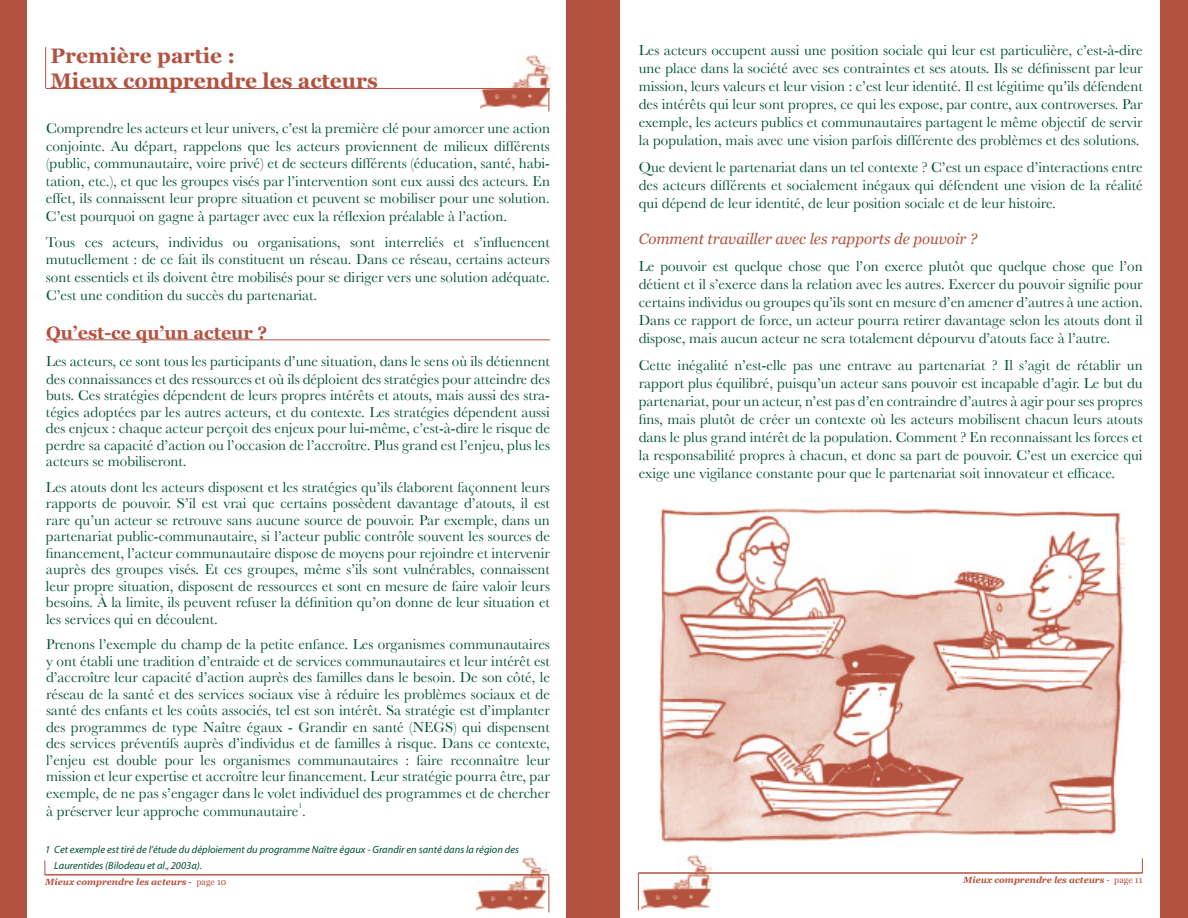
<style>
.page{position:relative;width:1188px;height:918px;background:#fff}
.page>*{position:absolute;margin:0;border:0;box-sizing:border-box;transform-origin:0 0}
.t1{font:700 21px/25.2px "Georgia";color:#b45240}
.t2{font:700 18px "Georgia";color:#b45240}
.t3{font:15px/16.5px "Baskerville";color:#004e38;text-align:justify}
.t4{font:italic 15px "Georgia";color:#b45240}
.t5{font:italic 10.5px/16.5px "Myriad";color:#004e38}
.t6{font:italic 700 9px "Georgia";color:#b45240}
.t7{font:7.5px "Baskerville";color:#004e38}
.s1{font-weight:400;font-style:normal}
</style>
<div class="page">
<img style="left:481px;top:55px;width:69px;height:55px">
<hr style="left:46px;top:88px;width:504px;height:1px;background:#b45240">
<hr style="left:46px;top:339px;width:504px;height:1px;background:#b45240">
<div style="left:0;top:0;width:27px;height:918px;background:#b45240"></div>
<div style="left:593px;top:0;width:27px;height:918px;background:#b45240"></div>
<div style="left:566px;top:0;width:27px;height:918px;background:#b45240"></div>
<img style="left:477px;top:858px;width:70px;height:53px">
<hr style="left:45px;top:874px;width:504px;height:1px;background:#b45240">
<hr style="left:549px;top:875px;width:1px;height:37px;background:#b45240">
<svg style="left:45px;top:860px;width:1px;height:15px"></svg>
<svg style="left:548px;top:89px;width:1px;height:23px"></svg>
<hr style="left:45px;top:47px;width:1px;height:41px;background:#b45240">
<div style="left:1160px;top:0;width:28px;height:918px;background:#b45240"></div>
<img style="left:641px;top:856px;width:70px;height:54px">
<hr style="left:638px;top:873px;width:504px;height:1px;background:#b45240">
<hr style="left:638px;top:873px;width:1px;height:37px;background:#b45240">
<svg style="left:1142px;top:858px;width:1px;height:15px"></svg>
<img style="left:660px;top:509px;width:465px;height:334px">
<h1 class="t1" style="left:51px;top:43px;width:329px">Première partie :<br>Mieux comprendre les acteurs</h1>
<p class="t3" style="left:46px;top:119px;width:506px;line-height:17.5px">Comprendre les acteurs et leur univers, c’est la première clé pour amorcer une action conjointe. Au départ, rappelons que les acteurs proviennent de milieux différents (public, communautaire, voire privé) et de secteurs différents (éducation, santé, habi&shy;tation, etc.), et que les groupes visés par l’intervention sont eux aussi des acteurs. En effet, ils connaissent leur propre situation et peuvent se mobiliser pour une solution.<br>C’est pourquoi on gagne à partager avec eux la réflexion préalable à l’action.</p>
<p class="t3" style="left:46px;top:233px;width:505px;line-height:17.5px">Tous ces acteurs, individus ou organisations, sont interreliés et s’influencent mutuellement : de ce fait ils constituent un réseau. Dans ce réseau, certains acteurs sont essentiels et ils doivent être mobilisés pour se diriger vers une solution adéquate.<br>C’est une condition du succès du partenariat.</p>
<p class="t2" style="left:46px;top:323px;width:223px">Qu’est-ce qu’un acteur ?</p>
<p class="t3" style="left:46px;top:353px;width:506px">Les acteurs, ce sont tous les participants d’une situation, dans le sens où ils détiennent des connaissances et des ressources et où ils déploient des stratégies pour atteindre des buts. Ces stratégies dépendent de leurs propres intérêts et atouts, mais aussi des stra&shy;tégies adoptées par les autres acteurs, et du contexte. Les stratégies dépendent aussi des enjeux : chaque acteur perçoit des enjeux pour lui-même, c’est-à-dire le risque de perdre sa capacité d’action ou l’occasion de l’accroître. Plus grand est l’enjeu, plus les acteurs se mobiliseront.</p>
<p class="t3" style="left:46px;top:479px;width:506px">Les atouts dont les acteurs disposent et les stratégies qu’ils élaborent façonnent leurs rapports de pouvoir. S’il est vrai que certains possèdent davantage d’atouts, il est rare qu’un acteur se retrouve sans aucune source de pouvoir. Par exemple, dans un partenariat public-communautaire, si l’acteur public contrôle souvent les sources de financement, l’acteur communautaire dispose de moyens pour rejoindre et intervenir auprès des groupes visés. Et ces groupes, même s’ils sont vulnérables, connaissent leur propre situation, disposent de ressources et sont en mesure de faire valoir leurs besoins. À la limite, ils peuvent refuser la définition qu’on donne de leur situation et les services qui en découlent.</p>
<p class="t3" style="left:46px;top:636px;width:506px">Prenons l’exemple du champ de la petite enfance. Les organismes communautaires y ont établi une tradition d’entraide et de services communautaires et leur intérêt est d’accroître leur capacité d’action auprès des familles dans le besoin. De son côté, le réseau de la santé et des services sociaux vise à réduire les problèmes sociaux et de santé des enfants et les coûts associés, tel est son intérêt. Sa stratégie est d’implanter des programmes de type Naître égaux - Grandir en santé (NEGS) qui dispensent des services préventifs auprès d’individus et de familles à risque. Dans ce contexte, l’enjeu est double pour les organismes communautaires : faire reconnaître leur mission et leur expertise et accroître leur financement. Leur stratégie pourra être, par exemple, de ne pas s’engager dans le volet individuel des programmes et de chercher</p>
<p class="t3" style="left:46px;top:803px;width:261px">à préserver leur approche communautaire .</p>
<p class="t7" style="left:298px;top:802px;width:5px">1</p>
<p class="t5" style="left:54px;top:842px;width:466px;text-indent:-9px">1 Cet exemple est tiré de l’étude du déploiement du programme Naître égaux - Grandir en santé dans la région des<br>Laurentides (Bilodeau et al., 2003a).</p>
<p class="t6" style="left:45px;top:877px;width:183px">Mieux comprendre les acteurs <span class="s1">- page 10</span></p>
<p class="t3" style="left:639px;top:41px;width:506px;line-height:18px">Les acteurs occupent aussi une position sociale qui leur est particulière, c’est-à-dire une place dans la société avec ses contraintes et ses atouts. Ils se définissent par leur mission, leurs valeurs et leur vision : c’est leur identité. Il est légitime qu’ils défendent des intérêts qui leur sont propres, ce qui les expose, par contre, aux controverses. Par exemple, les acteurs publics et communautaires partagent le même objectif de servir la population, mais avec une vision parfois différente des problèmes et des solutions.</p>
<p class="t3" style="left:639px;top:158px;width:506px;line-height:18px">Que devient le partenariat dans un tel contexte ? C’est un espace d’interactions entre des acteurs différents et socialement inégaux qui défendent une vision de la réalité qui dépend de leur identité, de leur position sociale et de leur histoire.</p>
<p class="t4" style="left:639px;top:230px;width:340px">Comment travailler avec les rapports de pouvoir ?</p>
<p class="t3" style="left:639px;top:257px;width:506px;line-height:18px">Le pouvoir est quelque chose que l’on exerce plutôt que quelque chose que l’on détient et il s’exerce dans la relation avec les autres. Exercer du pouvoir signifie pour certains individus ou groupes qu’ils sont en mesure d’en amener d’autres à une action.<br>Dans ce rapport de force, un acteur pourra retirer davantage selon les atouts dont il dispose, mais aucun acteur ne sera totalement dépourvu d’atouts face à l’autre.</p>
<p class="t3" style="left:639px;top:356px;width:506px;line-height:18px">Cette inégalité n’est-elle pas une entrave au partenariat ? Il s’agit de rétablir un rapport plus équilibré, puisqu’un acteur sans pouvoir est incapable d’agir. Le but du partenariat, pour un acteur, n’est pas d’en contraindre d’autres à agir pour ses propres fins, mais plutôt de créer un contexte où les acteurs mobilisent chacun leurs atouts dans le plus grand intérêt de la population. Comment ? En reconnaissant les forces et la responsabilité propres à chacun, et donc sa part de pouvoir. C’est un exercice qui exige une vigilance constante pour que le partenariat soit innovateur et efficace.</p>
<p class="t6" style="left:963px;top:875px;width:181px">Mieux comprendre les acteurs <span class="s1">- page 11</span></p>
</div>
